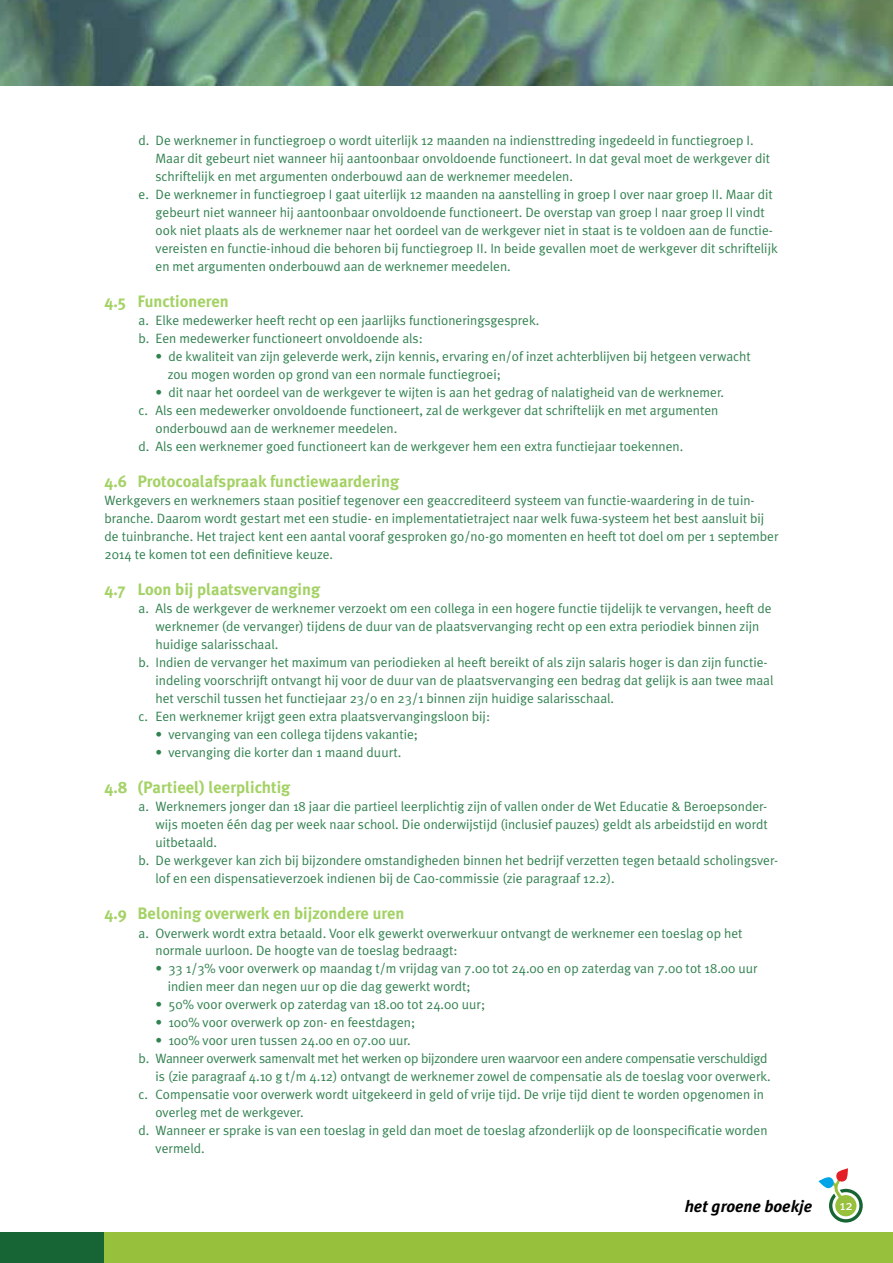
<style>
.page{position:relative;width:893px;height:1263px;background:#fff}
.page>*{position:absolute;margin:0;border:0;box-sizing:border-box;transform-origin:0 0}
.t1{font:700 16.5px "Meta Plus";color:#a4d265}
.t2{font:italic 700 16.5px "Meta Plus";color:#000}
.t3{font:13.5px/18px "Meta Plus Normal";color:#338251}
.t4{font:13.5px "Meta Plus Normal";letter-spacing:-.02em;color:#338251}
.t5{font:13.5px "Meta Plus";color:#fff}
</style>
<div class="page">
<img style="left:0;top:0;width:893px;height:85px">
<div style="left:103px;top:1233px;width:790px;height:30px;background:#97c13d"></div>
<div style="left:0;top:1233px;width:104px;height:30px;background:#176534"></div>
<svg style="left:818px;top:1168px;width:45px;height:54px"></svg>
<p class="t3" style="left:139px;top:132px;width:617px">d. De werknemer in functiegroep 0 wordt uiterlijk 12 maanden na indiensttreding ingedeeld in functiegroep I.</p>
<p class="t3" style="left:156px;top:150px;width:616px">Maar dit gebeurt niet wanneer hij aantoonbaar onvoldoende functioneert. In dat geval moet de werkgever dit</p>
<p class="t3" style="left:156px;top:168px;width:419px">schriftelijk en met argumenten onderbouwd aan de werknemer meedelen.</p>
<p class="t3" style="left:139px;top:186px;width:636px">e. De werknemer in functiegroep I gaat uiterlijk 12 maanden na aanstelling in groep I over naar groep II. Maar dit</p>
<p class="t3" style="left:156px;top:204px;width:611px">gebeurt niet wanneer hij aantoonbaar onvoldoende functioneert. De overstap van groep I naar groep II vindt</p>
<p class="t3" style="left:156px;top:222px;width:619px">ook niet plaats als de werknemer naar het oordeel van de werkgever niet in staat is te voldoen aan de functie-</p>
<p class="t3" style="left:156px;top:240px;width:624px">vereisten en functie-inhoud die behoren bij functiegroep II. In beide gevallen moet de werkgever dit schriftelijk</p>
<p class="t3" style="left:156px;top:258px;width:357px">en met argumenten onderbouwd aan de werknemer meedelen.</p>
<p class="t1" style="left:104px;top:292px;width:126px">4.5 Functioneren</p>
<p class="t3" style="left:139px;top:312px;width:402px">a. Elke medewerker heeft recht op een jaarlijks functioneringsgesprek. b. Een medewerker functioneert onvoldoende als:</p>
<p class="t3" style="left:168px;top:348px;width:585px;text-indent:-12px">• de kwaliteit van zijn geleverde werk, zijn kennis, ervaring en/of inzet achterblijven bij hetgeen verwacht zou mogen worden op grond van een normale functiegroei;</p>
<p class="t3" style="left:156px;top:384px;width:570px">• dit naar het oordeel van de werkgever te wijten is aan het gedrag of nalatigheid van de werknemer.</p>
<p class="t3" style="left:139px;top:402px;width:581px">c. Als een medewerker onvoldoende functioneert, zal de werkgever dat schriftelijk en met argumenten</p>
<p class="t3" style="left:156px;top:420px;width:243px">onderbouwd aan de werknemer meedelen.</p>
<p class="t3" style="left:139px;top:438px;width:546px">d. Als een werknemer goed functioneert kan de werkgever hem een extra functiejaar toekennen.</p>
<p class="t1" style="left:104px;top:472px;width:296px">4.6 Protocoalafspraak functiewaardering</p>
<p class="t3" style="left:104px;top:492px;width:676px">Werkgevers en werknemers staan positief tegenover een geaccrediteerd systeem van functie-waardering in de tuin&shy;branche. Daarom wordt gestart met een studie- en implementatietraject naar welk fuwa-systeem het best aansluit bij de tuinbranche. Het traject kent een aantal vooraf gesproken go/no-go momenten en heeft tot doel om per 1 september 2014 te komen tot een definitieve keuze.</p>
<p class="t1" style="left:104px;top:580px;width:217px">4.7 Loon bij plaatsvervanging</p>
<p class="t3" style="left:139px;top:600px;width:634px">a. Als de werkgever de werknemer verzoekt om een collega in een hogere functie tijdelijk te vervangen, heeft de</p>
<p class="t3" style="left:156px;top:618px;width:605px">werknemer (de vervanger) tijdens de duur van de plaatsvervanging recht op een extra periodiek binnen zijn</p>
<p class="t3" style="left:156px;top:636px;width:124px">huidige salarisschaal.</p>
<p class="t3" style="left:139px;top:654px;width:631px">b. Indien de vervanger het maximum van periodieken al heeft bereikt of als zijn salaris hoger is dan zijn functie-</p>
<p class="t3" style="left:156px;top:672px;width:619px">indeling voorschrijft ontvangt hij voor de duur van de plaatsvervanging een bedrag dat gelijk is aan twee maal</p>
<p class="t3" style="left:156px;top:690px;width:460px">het verschil tussen het functiejaar 23/0 en 23/1 binnen zijn huidige salarisschaal.</p>
<p class="t3" style="left:139px;top:708px;width:353px">c. Een werknemer krijgt geen extra plaatsvervangingsloon bij:</p>
<p class="t3" style="left:156px;top:726px;width:264px">• vervanging van een collega tijdens vakantie;</p>
<p class="t3" style="left:156px;top:744px;width:247px">• vervanging die korter dan 1 maand duurt.</p>
<p class="t1" style="left:104px;top:778px;width:187px">4.8 (Partieel) leerplichtig</p>
<p class="t3" style="left:139px;top:798px;width:630px">a. Werknemers jonger dan 18 jaar die partieel leerplichtig zijn of vallen onder de Wet Educatie &amp; Beroepsonder-</p>
<p class="t3" style="left:156px;top:816px;width:614px">wijs moeten één dag per week naar school. Die onderwijstijd (inclusief pauzes) geldt als arbeidstijd en wordt</p>
<p class="t3" style="left:156px;top:834px;width:63px">uitbetaald.</p>
<p class="t3" style="left:139px;top:852px;width:641px">b. De werkgever kan zich bij bijzondere omstandigheden binnen het bedrijf verzetten tegen betaald scholingsver-</p>
<p class="t3" style="left:156px;top:870px;width:461px">lof en een dispensatieverzoek indienen bij de Cao-commissie (zie paragraaf 12.2).</p>
<p class="t1" style="left:104px;top:904px;width:302px">4.9 Beloning overwerk en bijzondere uren</p>
<p class="t3" style="left:156px;top:924px;width:588px;text-indent:-17px">a. Overwerk wordt extra betaald. Voor elk gewerkt overwerkuur ontvangt de werknemer een toeslag op het normale uurloon. De hoogte van de toeslag bedraagt:</p>
<p class="t3" style="left:168px;top:960px;width:592px;text-indent:-12px">• 33 1/3% voor overwerk op maandag t/m vrijdag van 7.00 tot 24.00 en op zaterdag van 7.00 tot 18.00 uur indien meer dan negen uur op die dag gewerkt wordt;</p>
<p class="t3" style="left:156px;top:996px;width:331px">• 50% voor overwerk op zaterdag van 18.00 tot 24.00 uur;</p>
<p class="t3" style="left:156px;top:1014px;width:261px">• 100% voor overwerk op zon- en feestdagen;</p>
<p class="t3" style="left:156px;top:1032px;width:257px">• 100% voor uren tussen 24.00 en 07.00 uur.</p>
<p class="t4" style="left:139px;top:1051px;width:630px">b. Wanneer overwerk samenvalt met het werken op bijzondere uren waarvoor een andere compensatie verschuldigd</p>
<p class="t3" style="left:156px;top:1068px;width:617px">is (zie paragraaf 4.10 g t/m 4.12) ontvangt de werknemer zowel de compensatie als de toeslag voor overwerk.</p>
<p class="t3" style="left:139px;top:1085px;width:627px">c. Compensatie voor overwerk wordt uitgekeerd in geld of vrije tijd. De vrije tijd dient te worden opgenomen in</p>
<p class="t3" style="left:156px;top:1103px;width:150px">overleg met de werkgever.</p>
<p class="t3" style="left:139px;top:1121px;width:631px">d. Wanneer er sprake is van een toeslag in geld dan moet de toeslag afzonderlijk op de loonspecificatie worden</p>
<p class="t3" style="left:156px;top:1139px;width:51px">vermeld.</p>
<p class="t2" style="left:685px;top:1197px;width:129px">het groene boekje</p>
<p class="t5" style="left:840px;top:1197px;width:14px">12</p>
</div>
